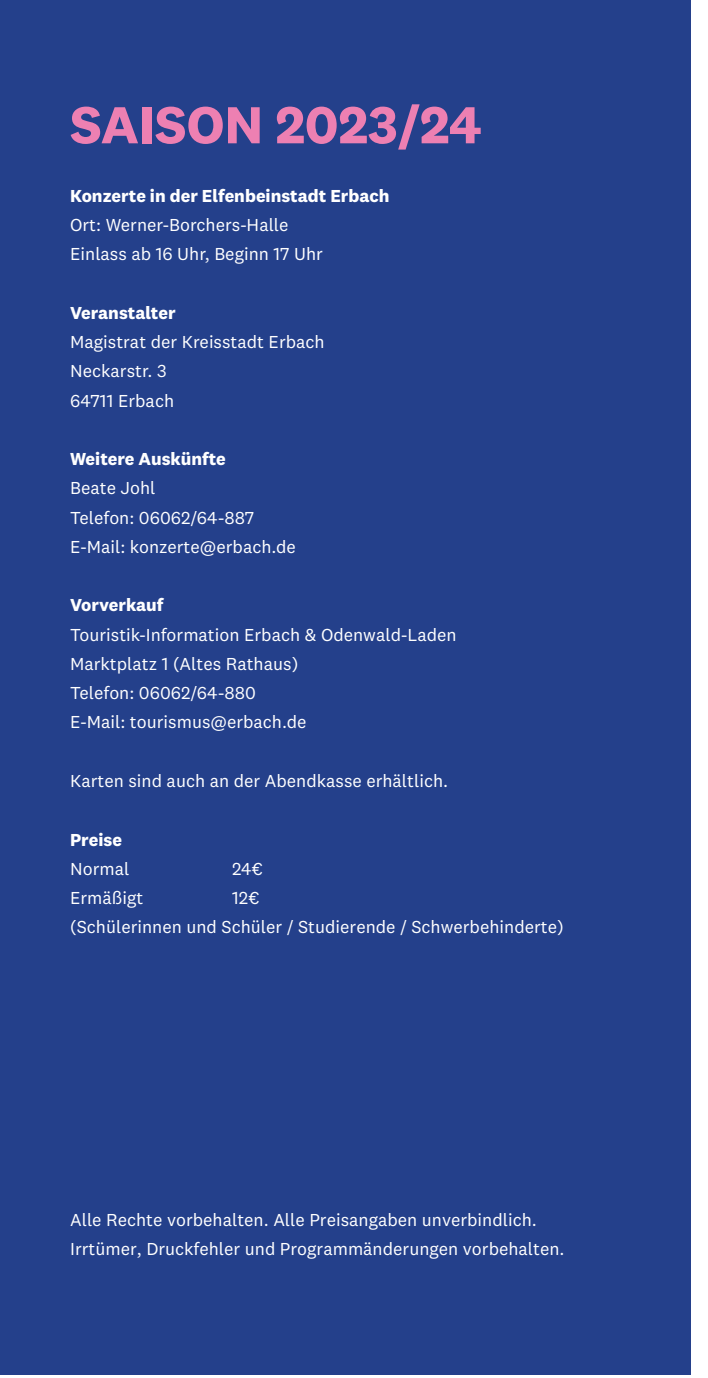
<style>
.page{position:relative;width:708px;height:1378px;background:#fff}
.page>*{position:absolute;margin:0;border:0;box-sizing:border-box;transform-origin:0 0}
.Überschrift{font:700 54px "National 2";color:#ed80b2}
.Fließtext{font:18px/29.2px "National 2";color:#fff}
.Fließtext-2{font:700 18px "National 2";color:#fff}
</style>
<div class="page">
<div style="left:0;top:0;width:690px;height:1374px;background:#24408b"></div>
<p class="Überschrift" style="left:70px;top:91px;width:413px">SAISON 2023/24</p>
<p class="Fließtext-2" style="left:70px;top:184px;width:321px">Konzerte in der Elfenbeinstadt Erbach</p>
<p class="Fließtext" style="left:70px;top:210px;width:220px">Ort: Werner-Borchers-Halle</p>
<p class="Fließtext" style="left:70px;top:239px;width:254px">Einlass ab 16 Uhr, Beginn 17 Uhr</p>
<p class="Fließtext-2" style="left:70px;top:301px;width:107px">Veranstalter</p>
<p class="Fließtext" style="left:70px;top:327px;width:256px">Magistrat der Kreisstadt Erbach</p>
<p class="Fließtext" style="left:70px;top:356px;width:98px">Neckarstr. 3</p>
<p class="Fließtext" style="left:70px;top:386px;width:106px">64711 Erbach</p>
<p class="Fließtext-2" style="left:70px;top:448px;width:157px">Weitere Auskünfte</p>
<p class="Fließtext" style="left:70px;top:473px;width:87px">Beate Johl</p>
<p class="Fließtext" style="left:70px;top:503px;width:186px">Telefon: 06062/64-887</p>
<p class="Fließtext" style="left:70px;top:532px;width:227px">E-Mail: konzerte@erbach.de</p>
<p class="Fließtext-2" style="left:70px;top:594px;width:95px">Vorverkauf</p>
<p class="Fließtext" style="left:70px;top:620px;width:388px">Touristik-Information Erbach &amp; Odenwald-Laden</p>
<p class="Fließtext" style="left:70px;top:649px;width:230px">Marktplatz 1 (Altes Rathaus)</p>
<p class="Fließtext" style="left:70px;top:678px;width:187px">Telefon: 06062/64-880</p>
<p class="Fließtext" style="left:70px;top:707px;width:238px">E-Mail: tourismus@erbach.de</p>
<p class="Fließtext" style="left:70px;top:766px;width:380px">Karten sind auch an der Abendkasse erhältlich.</p>
<p class="Fließtext-2" style="left:70px;top:828px;width:53px">Preise</p>
<p class="Fließtext" style="left:70px;top:854px;width:61px">Normal</p>
<p class="Fließtext" style="left:232px;top:854px;width:33px">24€</p>
<p class="Fließtext" style="left:70px;top:883px;width:75px">Ermäßigt</p>
<p class="Fließtext" style="left:232px;top:883px;width:29px">12€</p>
<p class="Fließtext" style="left:70px;top:912px;width:495px">(Schülerinnen und Schüler / Studierende / Schwerbehinderte)</p>
<p class="Fließtext" style="left:70px;top:1205px;width:496px">Alle Rechte vorbehalten. Alle Preisangaben unverbindlich.<br>Irrtümer, Druckfehler und Programmänderungen vorbehalten.</p>
</div>
